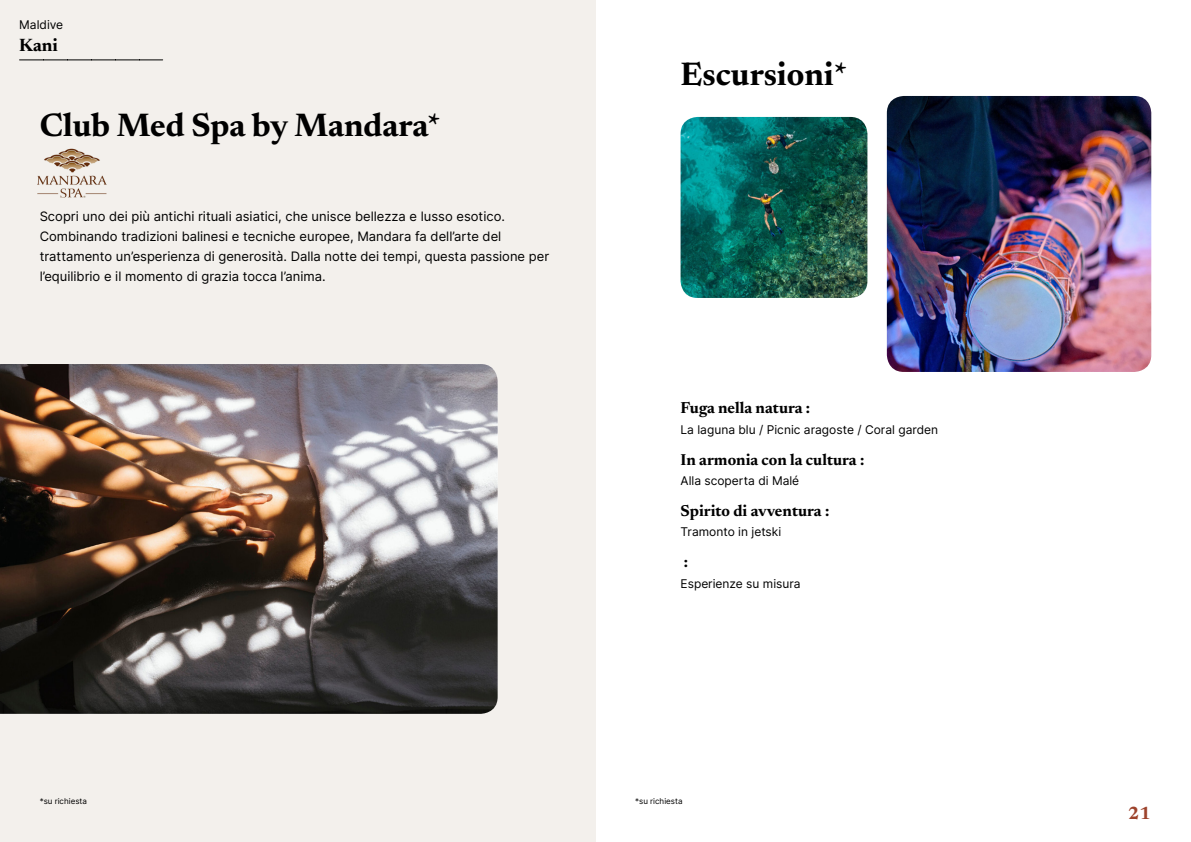
<style>
.page{position:relative;width:1191px;height:842px;background:#fff}
.page>*{position:absolute;margin:0;border:0;box-sizing:border-box;transform-origin:0 0}
.t1{font:700 33px "Newsreader 24 pt";color:#000}
.t2{font:700 18px "Newsreader 24 pt";color:#000}
.t3{font:700 18px "Newsreader 24 pt";color:#9d432c}
.t4{font:700 16px "Newsreader 24 pt";color:#000}
.t5{font:13px/20px "Inter";color:#000}
.t6{font:12px "Inter";color:#000}
.t7{font:8px "Inter";color:#000}
</style>
<div class="page">
<div style="left:0;top:0;width:595px;height:842px;background:#f3f0ec"></div>
<img style="left:0;top:364px;width:497px;height:350px">
<img style="left:680px;top:117px;width:187px;height:181px">
<img style="left:887px;top:96px;width:264px;height:276px">
<svg style="left:20px;top:60px;width:143px;height:1px"></svg>
<img style="left:38px;top:148px;width:68px;height:50px">
<p class="t6" style="left:19px;top:15px;width:46px">Maldive</p>
<h2 class="t2" style="left:19px;top:32px;width:40px">Kani</h2>
<h1 class="t1" style="left:40px;top:101px;width:402px">Club Med Spa by Mandara*</h1>
<p class="t5" style="left:40px;top:206px;width:511px">Scopri uno dei più antichi rituali asiatici, che unisce bellezza e lusso esotico.<br>Combinando tradizioni balinesi e tecniche europee, Mandara fa dell’arte del trattamento un’esperienza di generosità. Dalla notte dei tempi, questa passione per l’equilibrio e il momento di grazia tocca l’anima.</p>
<p class="t7" style="left:40px;top:795px;width:49px">*su richiesta</p>
<h1 class="t1" style="left:680px;top:50px;width:168px">Escursioni*</h1>
<p class="t4" style="left:680px;top:397px;width:131px">Fuga nella natura :</p>
<p class="t6" style="left:680px;top:421px;width:259px">La laguna blu / Picnic aragoste / Coral garden</p>
<p class="t4" style="left:680px;top:448px;width:185px">In armonia con la cultura :</p>
<p class="t6" style="left:680px;top:472px;width:120px">Alla scoperta di Malé</p>
<p class="t4" style="left:680px;top:499px;width:150px">Spirito di avventura :</p>
<p class="t6" style="left:680px;top:523px;width:102px">Tramonto in jetski</p>
<p class="t4" style="left:684px;top:550px;width:6px">:</p>
<p class="t6" style="left:680px;top:574px;width:122px">Esperienze su misura</p>
<p class="t7" style="left:635px;top:795px;width:49px">*su richiesta</p>
<h2 class="t3" style="left:1128px;top:800px;width:24px">21</h2>
</div>
